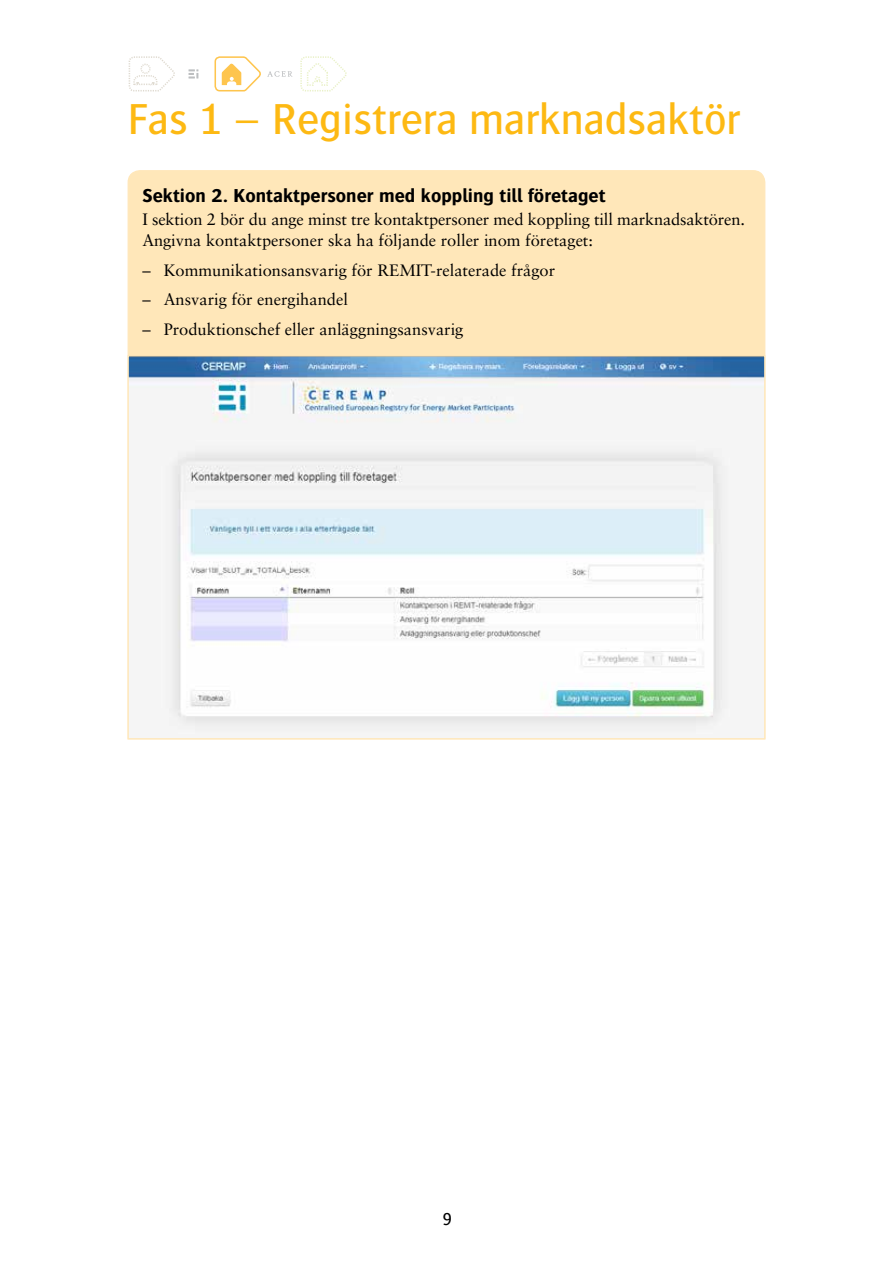
<style>
.page{position:relative;width:893px;height:1263px;background:#fff}
.page>*{position:absolute;margin:0;border:0;box-sizing:border-box;transform-origin:0 0}
.t1{font:500 45px "Bosis Std";color:#fdb913}
.t2{font:700 19.5px "Bosis Std";color:#000}
.t3{font:500 18px "Bosis Std";color:#000}
.t4{font:16.5px/21px "Sabon LT Std";color:#000}
</style>
<div class="page">
<svg style="left:300px;top:56px;width:47px;height:36px"></svg>
<svg style="left:128px;top:56px;width:47px;height:36px"></svg>
<svg style="left:214px;top:56px;width:79px;height:36px"></svg>
<svg style="left:189px;top:69px;width:9px;height:10px"></svg>
<div style="left:127px;top:170px;width:639px;height:570px;background:#ffe7b9"></div>
<img style="left:130px;top:357px;width:633px;height:380px">
<h1 class="t1" style="left:128px;top:95px;width:614px">Fas 1 – Registrera marknadsaktör</h1>
<p class="t2" style="left:142px;top:185px;width:465px">Sektion 2. Kontaktpersoner med koppling till företaget</p>
<p class="t4" style="left:142px;top:209px;width:604px">I sektion 2 bör du ange minst tre kontaktpersoner med koppling till marknadsaktören.<br>Angivna kontaktpersoner ska ha följande roller inom företaget:</p>
<p class="t4" style="left:142px;top:259px;width:414px">– Kommunikationsansvarig för REMIT-relaterade frågor</p>
<p class="t4" style="left:142px;top:289px;width:207px">– Ansvarig för energihandel</p>
<p class="t4" style="left:142px;top:318px;width:323px">– Produktionschef eller anläggningsansvarig</p>
<p class="t3" style="left:443px;top:1209px;width:11px">9</p>
</div>
